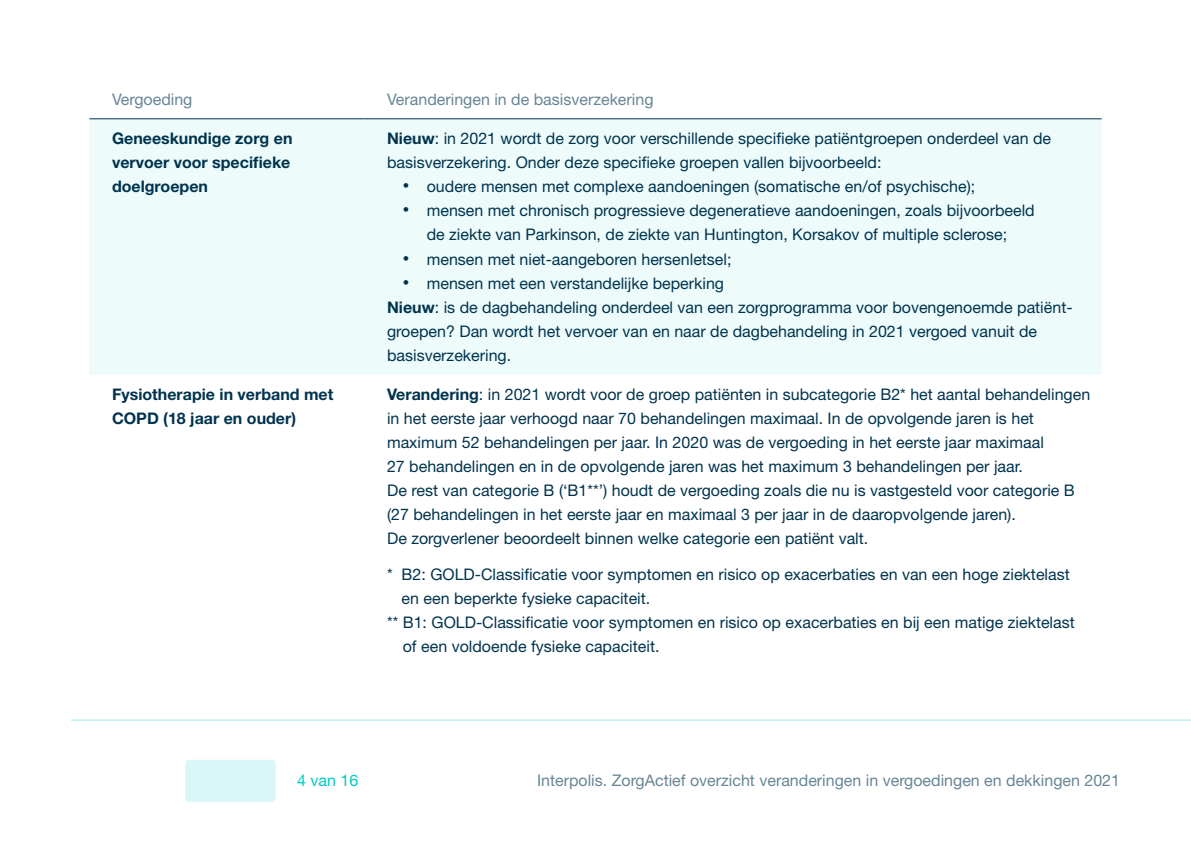
<style>
.page{position:relative;width:1191px;height:842px;background:#fff}
.page>*{position:absolute;margin:0;border:0;box-sizing:border-box;transform-origin:0 0}
.t1{font:16px/24px "Helvetica Neue LT Std";color:#00334e}
.t2{font:700 16px/24px "Helvetica Neue LT Std";color:#00334e}
.t3{font:16px "Helvetica Neue LT Std";color:#668595}
.t4{font:16px "Helvetica Neue LT Std";color:#668594}
.t5{font:16px "Helvetica Neue LT Std";color:#00cbc6}
.s1{font-weight:700}
.s2{font-size:13px}
</style>
<div class="page">
<hr style="left:71px;top:720px;width:1120px;height:1px;background:#99eae8">
<div style="left:185px;top:760px;width:91px;height:42px;background:#d9f7f6;border-radius:4px"></div>
<div style="left:89px;top:119px;width:1012px;height:255px;background:#edfbfb"></div>
<hr style="left:89px;top:118px;width:275px;height:1px;background:#00334e">
<hr style="left:364px;top:118px;width:737px;height:1px;background:#00334e">
<p class="t4" style="left:112px;top:90px;width:82px">Vergoeding</p>
<p class="t4" style="left:387px;top:90px;width:268px">Veranderingen in de basisverzekering</p>
<p class="t2" style="left:112px;top:126px;width:182px">Geneeskundige zorg en vervoer voor specifieke doelgroepen</p>
<p class="t1" style="left:387px;top:127px;width:665px"><span class="s1">Nieuw</span>: in 2021 wordt de zorg voor verschillende specifieke patiëntgroepen onderdeel van de basisverzekering. Onder deze specifieke groepen vallen bijvoorbeeld:</p>
<p class="t1" style="left:403px;top:175px;width:574px"><span class="s2">•</span> oudere mensen met complexe aandoeningen (somatische en/of psychische);</p>
<p class="t1" style="left:403px;top:199px;width:633px;text-align:center"><span class="s2">•</span> mensen met chronisch progressieve degeneratieve aandoeningen, zoals bijvoorbeeld de ziekte van Parkinson, de ziekte van Huntington, Korsakov of multiple sclerose;</p>
<p class="t1" style="left:403px;top:247px;width:330px"><span class="s2">•</span> mensen met niet-aangeboren hersenletsel;</p>
<p class="t1" style="left:387px;top:271px;width:685px;text-indent:16px"><span class="s2">•</span> mensen met een verstandelijke beperking<br><span class="s1">Nieuw</span>: is de dagbehandeling onderdeel van een zorgprogramma voor bovengenoemde patiënt&shy;groepen? Dan wordt het vervoer van en naar de dagbehandeling in 2021 vergoed vanuit de basisverzekering.</p>
<p class="t2" style="left:112px;top:382px;width:223px">Fysiotherapie in verband met<br>COPD (18 jaar en ouder)</p>
<p class="t1" style="left:387px;top:382px;width:704px"><span class="s1">Verandering</span>: in 2021 wordt voor de groep patiënten in subcategorie B2* het aantal behandelingen in het eerste jaar verhoogd naar 70 behandelingen maximaal. In de opvolgende jaren is het maximum 52 behandelingen per jaar. In 2020 was de vergoeding in het eerste jaar maximaal<br>27 behandelingen en in de opvolgende jaren was het maximum 3 behandelingen per jaar.<br>De rest van categorie B (‘B1**’) houdt de vergoeding zoals die nu is vastgesteld voor categorie B (27 behandelingen in het eerste jaar en maximaal 3 per jaar in de daaropvolgende jaren).<br>De zorgverlener beoordeelt binnen welke categorie een patiënt valt.</p>
<p class="t1" style="left:387px;top:562px;width:684px">* B2: GOLD-Classificatie voor symptomen en risico op exacerbaties en van een hoge ziektelast</p>
<p class="t1" style="left:401px;top:586px;width:250px">en een beperkte fysieke capaciteit.</p>
<p class="t1" style="left:387px;top:610px;width:689px">** B1: GOLD-Classificatie voor symptomen en risico op exacerbaties en bij een matige ziektelast</p>
<p class="t1" style="left:403px;top:634px;width:258px">of een voldoende fysieke capaciteit.</p>
<p class="t5" style="left:297px;top:771px;width:63px">4 van 16</p>
<p class="t3" style="left:537px;top:771px;width:584px">Interpolis. ZorgActief overzicht veranderingen in vergoedingen en dekkingen 2021</p>
</div>
